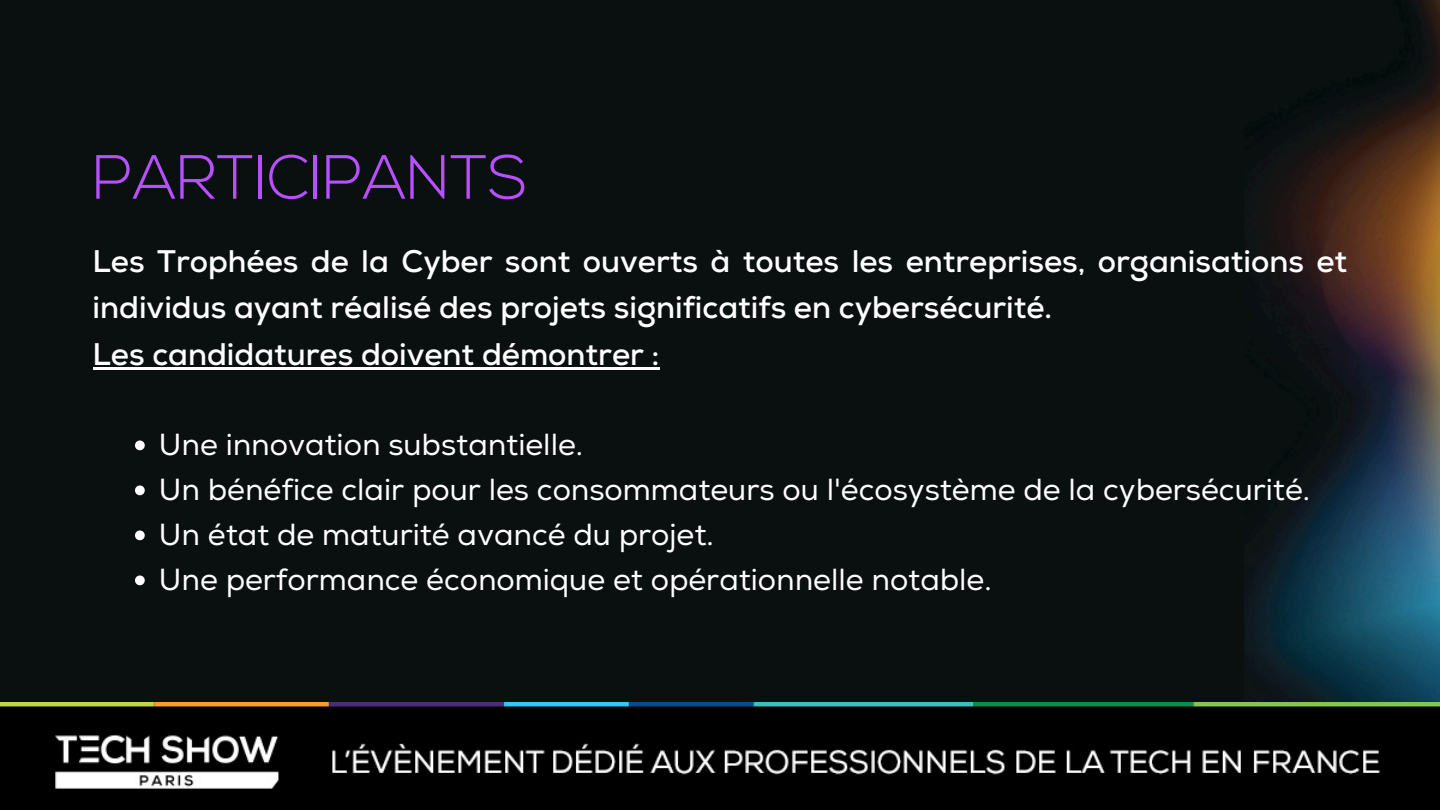
<style>
.page{position:relative;width:1440px;height:810px;background:#0a1010}
.page>*{position:absolute;margin:0;border:0;box-sizing:border-box;transform-origin:0 0}
.t1{font:300 62.3px "Nexa";color:#b950ff}
.t2{font:700 31.2px/46.5px "Nexa";color:#fff}
.t3{font:30.4px "Nexa";color:#fff}
</style>
<div class="page">
<img style="left:1244px;top:0;width:196px;height:702px">
<img style="left:0;top:702px;width:1440px;height:108px">
<svg style="left:135px;top:441px;width:10px;height:9px"></svg>
<svg style="left:135px;top:486px;width:10px;height:9px"></svg>
<svg style="left:135px;top:531px;width:10px;height:9px"></svg>
<svg style="left:135px;top:576px;width:10px;height:9px"></svg>
<hr style="left:93px;top:367px;width:567px;height:3px;background:#fff">
<h2 class="t1" style="left:92px;top:152px;width:437px">PARTICIPANTS</h2>
<p class="t2" style="left:93px;top:239px;width:1256px">Les Trophées de la Cyber sont ouverts à toutes les entreprises, organisations et individus ayant réalisé des projets significatifs en cybersécurité.<br>Les candidatures doivent démontrer :</p>
<p class="t3" style="left:159px;top:426px;width:426px">Une innovation substantielle.</p>
<p class="t3" style="left:159px;top:471px;width:1153px">Un bénéfice clair pour les consommateurs ou l'écosystème de la cybersécurité.</p>
<p class="t3" style="left:159px;top:516px;width:556px">Un état de maturité avancé du projet.</p>
<p class="t3" style="left:159px;top:561px;width:834px">Une performance économique et opérationnelle notable.</p>
</div>
